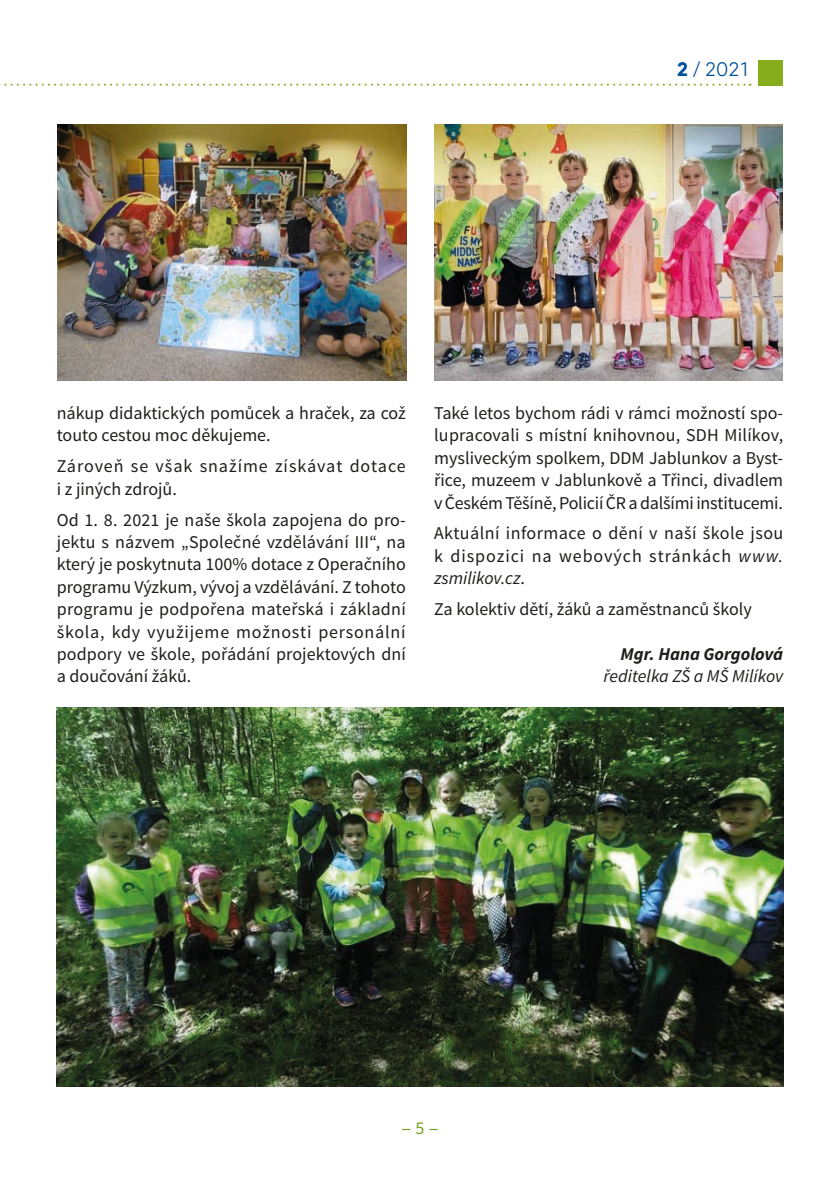
<style>
.page{position:relative;width:840px;height:1191px;background:#fff}
.page>*{position:absolute;margin:0;border:0;box-sizing:border-box;transform-origin:0 0}
.t1{font:20px "Mirai";color:#005099}
.t2{font:18px/22.4px "Source Sans Pro";color:#1d1d1b;text-align:justify}
.t3{font:18px/22.4px "Source Sans Pro";letter-spacing:.05em;color:#1d1d1b}
.t4{font:italic 18px "Source Sans Pro";color:#1d1d1b}
.t5{font:italic 700 18px "Source Sans Pro";color:#1d1d1b}
.t6{font:18px "Source Sans Pro";color:#74a220;scale:2 1}
.s1{font-weight:700}
.s2{font-style:italic}
</style>
<div class="page">
<div style="left:758px;top:60px;width:24px;height:26px;background:#86ad1c"></div>
<svg style="left:0;top:84px;width:750px;height:2px"></svg>
<img style="left:57px;top:125px;width:349px;height:255px">
<img style="left:57px;top:707px;width:725px;height:379px">
<img style="left:434px;top:125px;width:348px;height:255px">
<p class="t1" style="left:676px;top:54px;width:75px"><span class="s1">2</span> / 2021</p>
<p class="t2" style="left:57px;top:402px;width:350px">nákup didaktických pomůcek a hraček, za což touto cestou moc děkujeme.</p>
<p class="t3" style="left:57px;top:455px;width:350px">Zároveň se však snažíme získávat dotace i z jiných zdrojů.</p>
<p class="t2" style="left:57px;top:509px;width:350px">Od 1. 8. 2021 je naše škola zapojena do pro&shy;jektu s názvem „Společné vzdělávání III“, na který je poskytnuta 100% dotace z Operačního programu Výzkum, vývoj a vzdělávání. Z tohoto programu je podpořena mateřská i základní škola, kdy využijeme možnosti personální podpory ve škole, pořádání projektových dní a doučování žáků.</p>
<p class="t2" style="left:434px;top:402px;width:350px">Také letos bychom rádi v rámci možností spo&shy;lupracovali s místní knihovnou, SDH Milíkov, mysliveckým spolkem, DDM Jablunkov a Byst&shy;řice, muzeem v Jablunkově a Třinci, divadlem v Českém Těšíně, Policií ČR a dalšími institucemi.</p>
<p class="t2" style="left:434px;top:522px;width:350px">Aktuální informace o dění v naší škole jsou k dispozici na webových stránkách <span class="s2">www. zsmilikov.cz</span>.</p>
<p class="t2" style="left:434px;top:598px;width:319px">Za kolektiv dětí, žáků a zaměstnanců školy</p>
<p class="t5" style="left:620px;top:642px;width:164px">Mgr. Hana Gorgolová</p>
<p class="t4" style="left:603px;top:665px;width:181px">ředitelka ZŠ a MŠ Milíkov</p>
<p class="t6" style="left:400px;top:1116px;width:21px">- 5 -</p>
</div>
